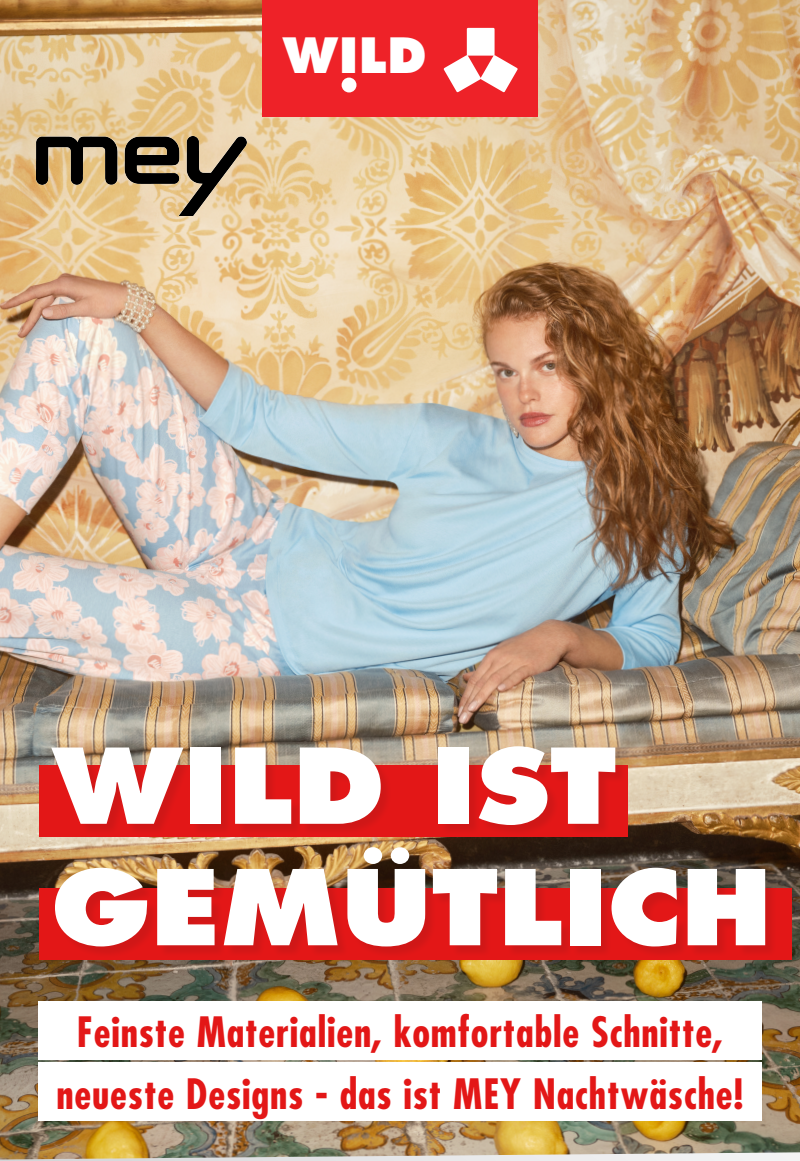
<style>
.page{position:relative;width:800px;height:1161px;background:#fff}
.page>*{position:absolute;margin:0;border:0;box-sizing:border-box;transform-origin:0 0}
.t1{font:800 101.2px "Futura Std";color:#fff;scale:1.1 1}
.t2{font:800 47.3px "Futura Std";color:#fff}
.t3{font:700 condensed 40.7px "Futura Std";letter-spacing:.02em;color:#e31717}
</style>
<div class="page">
<img style="left:0;top:0;width:800px;height:1159px">
<div style="left:262px;top:0;width:276px;height:117px;background:#ee2228"></div>
<svg style="left:444px;top:28px;width:74px;height:64px"></svg>
<div style="left:342px;top:78px;width:14px;height:14px;background:#fff;border-radius:50%"></div>
<div style="left:40px;top:888px;width:752px;height:72px;background:#e31717"></div>
<div style="left:40px;top:765px;width:588px;height:72px;background:#e31717"></div>
<div style="left:53px;top:748px;width:725px;height:211px;background:#231f20;opacity:.1"></div>
<div style="left:38px;top:1001px;width:724px;height:58px;background:#fff"></div>
<div style="left:38px;top:1063px;width:724px;height:58px;background:#fff"></div>
<img style="left:36px;top:136px;width:211px;height:80px">
<p class="t2" style="left:282px;top:25px;width:146px">WILD</p>
<p class="t1" style="left:51px;top:722px;width:515px">WILD IST</p>
<p class="t1" style="left:51px;top:843px;width:657px">GEMÜTLICH</p>
<p class="t3" style="left:77px;top:1007px;width:648px">Feinste Materialien, komfortable Schnitte,</p>
<p class="t3" style="left:56px;top:1068px;width:689px">neueste Designs - das ist MEY Nachtwäsche!</p>
</div>
